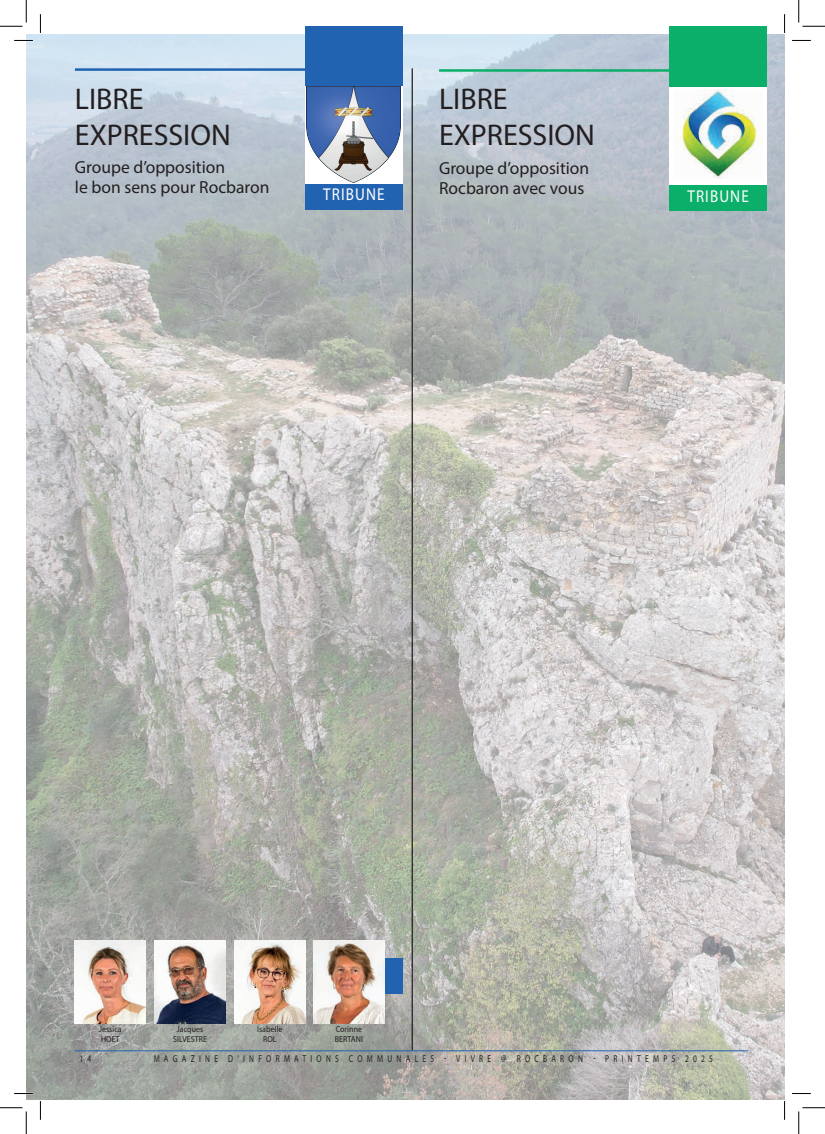
<style>
.page{position:relative;width:825px;height:1134px;background:#fff}
.page>*{position:absolute;margin:0;border:0;box-sizing:border-box;transform-origin:0 0}
.t1{font:30px/36px "Myriad Pro";color:#231f20}
.t2{font:17.5px/20px "Myriad Pro";color:#231f20}
.t3{font:17.25px "Myriad Pro";letter-spacing:.075em;color:#fff;scale:.88 1}
.t4{font:10px "Myriad Pro";letter-spacing:.57em;color:#231f20;scale:.75 1}
.t5{font:8.75px/10px "Myriad Pro";letter-spacing:.01em;color:#231f20;scale:.9 1}
</style>
<div class="page">
<img style="left:26px;top:35px;width:759px;height:1064px">
<hr style="left:75px;top:68px;width:283px;height:3px;background:#2163b0">
<div style="left:305px;top:26px;width:98px;height:184px;background:#2163b0"></div>
<hr style="left:412px;top:68px;width:1px;height:982px;background:#231f20">
<div style="left:367px;top:958px;width:36px;height:35px;background:#2163b0"></div>
<div style="left:305px;top:86px;width:98px;height:97px;background:linear-gradient(to bottom,#fff,#fff)"></div>
<img style="left:307px;top:86px;width:94px;height:97px">
<img style="left:234px;top:940px;width:71px;height:83px">
<img style="left:75px;top:940px;width:71px;height:83px">
<img style="left:155px;top:940px;width:71px;height:83px">
<img style="left:313px;top:940px;width:71px;height:83px">
<hr style="left:75px;top:1050px;width:673px;height:1px;background:#2163b0">
<div style="left:669px;top:26px;width:98px;height:185px;background:#0baf6a"></div>
<div style="left:669px;top:87px;width:98px;height:97px;background:#fff"></div>
<img style="left:679px;top:89px;width:84px;height:89px">
<hr style="left:439px;top:69px;width:294px;height:3px;background:#0baf6a">
<svg style="left:14px;top:40px;width:19px;height:1px"></svg>
<svg style="left:792px;top:40px;width:19px;height:1px"></svg>
<svg style="left:14px;top:1092px;width:19px;height:2px"></svg>
<svg style="left:792px;top:1093px;width:19px;height:1px"></svg>
<svg style="left:40px;top:14px;width:1px;height:19px"></svg>
<svg style="left:40px;top:1101px;width:1px;height:18px"></svg>
<svg style="left:784px;top:14px;width:1px;height:19px"></svg>
<svg style="left:784px;top:1101px;width:1px;height:18px"></svg>
<svg style="left:0;top:0;width:27px;height:27px"></svg>
<svg style="left:0;top:1107px;width:27px;height:26px"></svg>
<svg style="left:798px;top:0;width:27px;height:27px"></svg>
<svg style="left:798px;top:1107px;width:27px;height:26px"></svg>
<h1 class="t1" style="left:75px;top:80px;width:157px">LIBRE<br>EXPRESSION</h1>
<p class="t2" style="left:75px;top:157px;width:196px">Groupe d’opposition<br>le bon sens pour Rocbaron</p>
<p class="t3" style="left:323px;top:183px;width:71px">TRIBUNE</p>
<h1 class="t1" style="left:439px;top:81px;width:157px">LIBRE<br>EXPRESSION</h1>
<p class="t2" style="left:439px;top:157px;width:152px">Groupe d’opposition<br>Rocbaron avec vous</p>
<p class="t3" style="left:687px;top:185px;width:71px">TRIBUNE</p>
<p class="t5" style="left:99px;top:1023px;width:27px">Jessica<br>HOET</p>
<p class="t5" style="left:173px;top:1023px;width:39px;text-align:center">Jacques<br>SILVESTRE</p>
<p class="t5" style="left:257px;top:1023px;width:30px;text-align:center">Isabelle<br>ROL</p>
<p class="t5" style="left:335px;top:1023px;width:33px">Corinne<br>BERTANI</p>
<p class="t4" style="left:79px;top:1052px;width:17px">1 4</p>
<p class="t4" style="left:154px;top:1052px;width:747px">MAGAZINE D’INFORMATIONS COMMUNALES - VIVRE @ ROCBARON - PRINTEMPS 2025</p>
</div>
